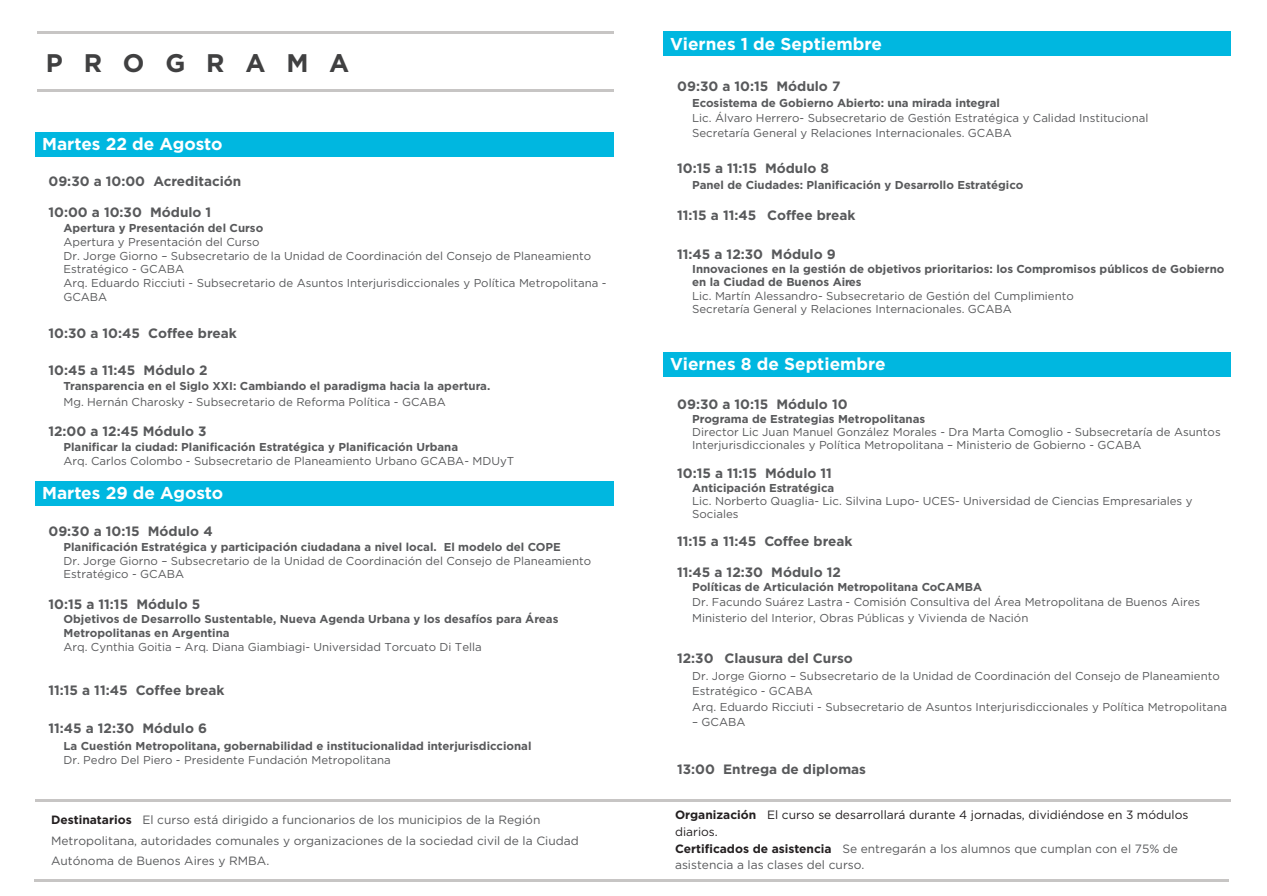
<style>
.page{position:relative;width:1267px;height:896px;background:#fff}
.page>*{position:absolute;margin:0;border:0;box-sizing:border-box;transform-origin:0 0}
.t1{font:700 25.5px "Gotham";letter-spacing:.815em;color:#404041}
.t2{font:700 17.25px "Gotham";color:#fff}
.t3{font:700 13.5px "Gotham";color:#58595b}
.t4{font:12px/16.8px "Gotham";color:#58595b}
.t5{font:11.4px/13.8px "Gotham";color:#58595b}
.t6{font:700 11.4px/13.6px "Gotham";color:#58595b}
.s1{font-weight:700;color:#231f20}
.s2{color:#231f20}
</style>
<div class="page">
<div style="left:35px;top:132px;width:578px;height:25px;background:#00b7e0"></div>
<div style="left:662px;top:31px;width:568px;height:25px;background:#00b7e0"></div>
<div style="left:662px;top:352px;width:568px;height:25px;background:#00b7e0"></div>
<div style="left:35px;top:480px;width:578px;height:25px;background:#00b7e0"></div>
<hr style="left:35px;top:799px;width:1195px;height:3px;background:#c7c5c4">
<hr style="left:37px;top:89px;width:576px;height:2px;background:#c7c5c4">
<hr style="left:37px;top:32px;width:576px;height:2px;background:#c7c5c4">
<hr style="left:35px;top:880px;width:1193px;height:2px;background:#c7c5c4">
<h1 class="t1" style="left:46px;top:48px;width:305px">PROGRAMA</h1>
<h2 class="t2" style="left:42px;top:134px;width:182px">Martes 22 de Agosto</h2>
<p class="t3" style="left:48px;top:174px;width:194px">09:30 a 10:00 Acreditación</p>
<p class="t3" style="left:48px;top:205px;width:164px">10:00 a 10:30 Módulo 1</p>
<p class="t6" style="left:63px;top:221px;width:201px">Apertura y Presentación del Curso</p>
<p class="t5" style="left:63px;top:236px;width:544px">Apertura y Presentación del Curso<br>Dr. Jorge Giorno – Subsecretario de la Unidad de Coordinación del Consejo de Planeamiento Estratégico - GCABA<br>Arq. Eduardo Ricciuti - Subsecretario de Asuntos Interjurisdiccionales y Política Metropolitana - GCABA</p>
<p class="t3" style="left:48px;top:325px;width:190px">10:30 a 10:45 Coffee break</p>
<p class="t3" style="left:48px;top:363px;width:161px">10:45 a 11:45 Módulo 2</p>
<p class="t6" style="left:63px;top:379px;width:428px">Transparencia en el Siglo XXI: Cambiando el paradigma hacia la apertura.</p>
<p class="t5" style="left:63px;top:396px;width:384px">Mg. Hernán Charosky - Subsecretario de Reforma Política - GCABA</p>
<p class="t3" style="left:48px;top:424px;width:160px">12:00 a 12:45 Módulo 3</p>
<p class="t6" style="left:63px;top:440px;width:396px">Planificar la ciudad: Planificación Estratégica y Planificación Urbana</p>
<p class="t5" style="left:63px;top:455px;width:452px">Arq. Carlos Colombo - Subsecretario de Planeamiento Urbano GCABA- MDUyT</p>
<h2 class="t2" style="left:42px;top:483px;width:183px">Martes 29 de Agosto</h2>
<p class="t3" style="left:48px;top:523px;width:166px">09:30 a 10:15 Módulo 4</p>
<p class="t6" style="left:63px;top:540px;width:499px">Planificación Estratégica y participación ciudadana a nivel local. El modelo del COPE</p>
<p class="t5" style="left:63px;top:554px;width:529px">Dr. Jorge Giorno – Subsecretario de la Unidad de Coordinación del Consejo de Planeamiento<br>Estratégico - GCABA</p>
<p class="t3" style="left:48px;top:596px;width:153px">10:15 a 11:15 Módulo 5</p>
<p class="t6" style="left:63px;top:612px;width:496px;line-height:14.2px">Objetivos de Desarrollo Sustentable, Nueva Agenda Urbana y los desafíos para Áreas<br>Metropolitanas en Argentina</p>
<p class="t5" style="left:63px;top:641px;width:420px">Arq. Cynthia Goitia – Arq. Diana Giambiagi- Universidad Torcuato Di Tella</p>
<p class="t3" style="left:48px;top:683px;width:178px">11:15 a 11:45 Coffee break</p>
<p class="t3" style="left:48px;top:720px;width:160px">11:45 a 12:30 Módulo 6</p>
<p class="t6" style="left:63px;top:739px;width:469px">La Cuestión Metropolitana, gobernabilidad e institucionalidad interjurisdiccional</p>
<p class="t5" style="left:63px;top:754px;width:329px">Dr. Pedro Del Piero - Presidente Fundación Metropolitana</p>
<h2 class="t2" style="left:670px;top:34px;width:213px">Viernes 1 de Septiembre</h2>
<p class="t3" style="left:677px;top:78px;width:165px">09:30 a 10:15 Módulo 7</p>
<p class="t6" style="left:692px;top:96px;width:309px">Ecosistema de Gobierno Abierto: una mirada integral</p>
<p class="t5" style="left:692px;top:111px;width:458px;line-height:15px">Lic. Álvaro Herrero- Subsecretario de Gestión Estratégica y Calidad Institucional<br>Secretaría General y Relaciones Internacionales. GCABA</p>
<p class="t3" style="left:677px;top:160px;width:153px">10:15 a 11:15 Módulo 8</p>
<p class="t6" style="left:692px;top:178px;width:333px">Panel de Ciudades: Planificación y Desarrollo Estratégico</p>
<p class="t3" style="left:677px;top:208px;width:180px">11:15 a 11:45 Coffee break</p>
<p class="t3" style="left:677px;top:246px;width:160px">11:45 a 12:30 Módulo 9</p>
<p class="t6" style="left:692px;top:262px;width:534px">Innovaciones en la gestión de objetivos prioritarios: los Compromisos públicos de Gobierno en la Ciudad de Buenos Aires</p>
<p class="t5" style="left:692px;top:290px;width:383px;line-height:13.2px">Lic. Martín Alessandro- Subsecretario de Gestión del Cumplimiento<br>Secretaría General y Relaciones Internacionales. GCABA</p>
<h2 class="t2" style="left:670px;top:354px;width:217px">Viernes 8 de Septiembre</h2>
<p class="t3" style="left:677px;top:396px;width:172px">09:30 a 10:15 Módulo 10</p>
<p class="t6" style="left:692px;top:411px;width:234px">Programa de Estrategias Metropolitanas</p>
<p class="t5" style="left:692px;top:426px;width:530px;line-height:13.2px">Director Lic Juan Manuel González Morales - Dra Marta Comoglio - Subsecretaría de Asuntos<br>Interjurisdiccionales y Política Metropolitana – Ministerio de Gobierno - GCABA</p>
<p class="t3" style="left:677px;top:465px;width:156px">10:15 a 11:15 Módulo 11</p>
<p class="t6" style="left:692px;top:481px;width:144px">Anticipación Estratégica</p>
<p class="t5" style="left:692px;top:495px;width:502px;line-height:13.2px">Lic. Norberto Quaglia- Lic. Silvina Lupo- UCES- Universidad de Ciencias Empresariales y<br>Sociales</p>
<p class="t3" style="left:677px;top:533px;width:177px">11:15 a 11:45 Coffee break</p>
<p class="t3" style="left:677px;top:564px;width:165px">11:45 a 12:30 Módulo 12</p>
<p class="t6" style="left:692px;top:580px;width:291px">Políticas de Articulación Metropolitana CoCAMBA</p>
<p class="t5" style="left:692px;top:595px;width:509px;line-height:15.6px">Dr. Facundo Suárez Lastra - Comisión Consultiva del Área Metropolitana de Buenos Aires<br>Ministerio del Interior, Obras Públicas y Vivienda de Nación</p>
<p class="t3" style="left:677px;top:651px;width:177px">12:30 Clausura del Curso</p>
<p class="t5" style="left:692px;top:668px;width:536px;line-height:15.6px">Dr. Jorge Giorno – Subsecretario de la Unidad de Coordinación del Consejo de Planeamiento<br>Estratégico - GCABA<br>Arq. Eduardo Ricciuti - Subsecretario de Asuntos Interjurisdiccionales y Política Metropolitana</p>
<p class="t5" style="left:692px;top:716px;width:55px">– GCABA</p>
<p class="t3" style="left:677px;top:762px;width:190px">13:00 Entrega de diplomas</p>
<p class="t4" style="left:51px;top:810px;width:529px;line-height:21px"><span class="s1">Destinatarios</span> El curso está dirigido a funcionarios de los municipios de la Región<br>Metropolitana, autoridades comunales y organizaciones de la sociedad civil de la Ciudad<br>Autónoma de Buenos Aires y RMBA.</p>
<p class="t4" style="left:675px;top:807px;width:515px"><span class="s1">Organización</span> <span class="s2">El curso se desarrollará durante 4 jornadas, dividiéndose en 3 módulos diarios.<br></span><span class="s1">Certificados de asistencia</span> Se entregarán a los alumnos que cumplan con el 75% de asistencia a las clases del curso.</p>
</div>
